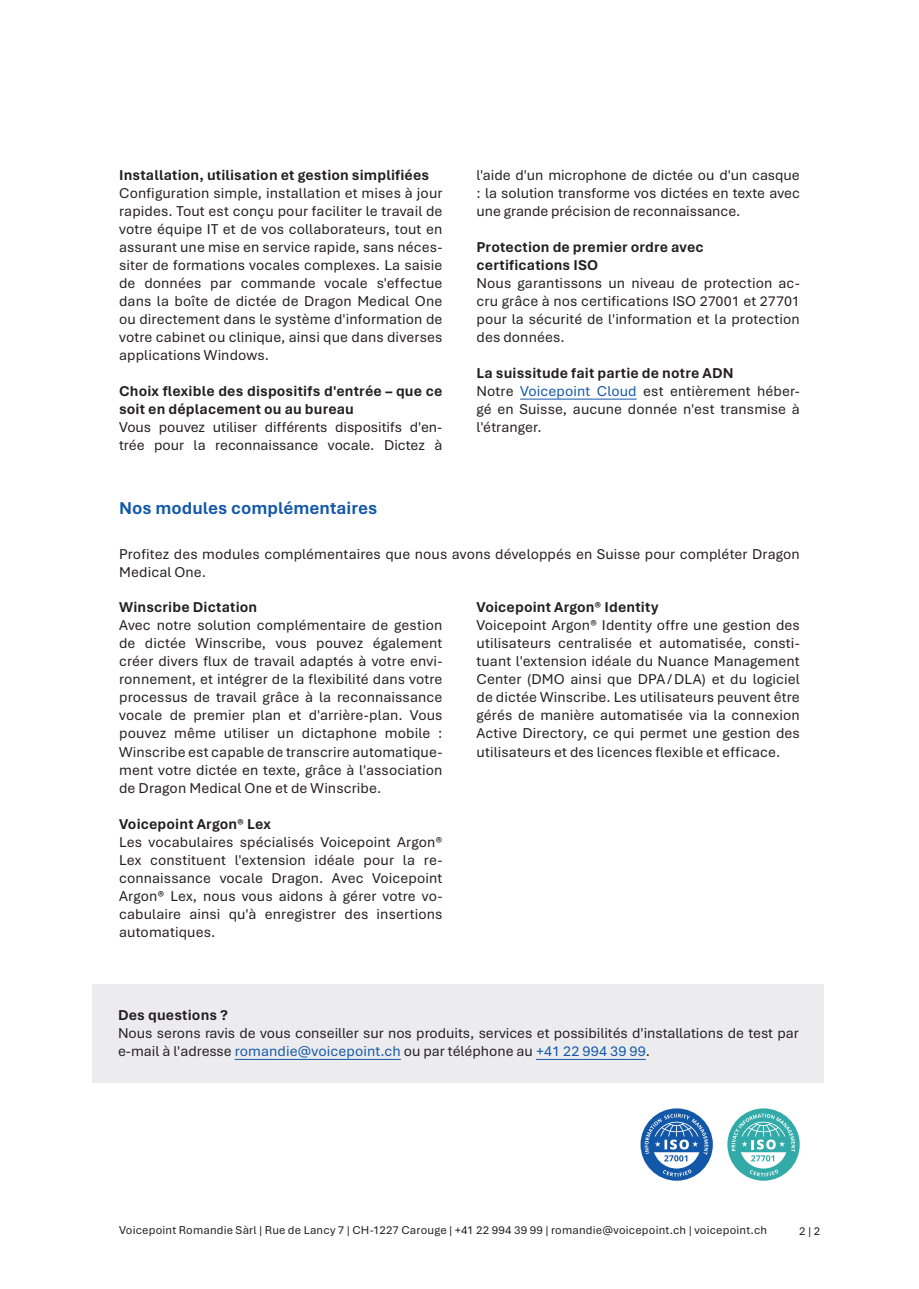
<style>
.page{position:relative;width:919px;height:1289px;background:#fff}
.page>*{position:absolute;margin:0;border:0;box-sizing:border-box;transform-origin:0 0}
.t1{font:700 18px "Aptos";color:#1358a8}
.Fliesstext{font:15px/18px "Aptos";letter-spacing:.005em;color:#231f20;text-align:justify}
.Fliesstext-2{font:700 15px/18px "Aptos";letter-spacing:.01em;color:#231f20}
.Box_Fliesstext{font:15px/18px "Aptos";color:#231f20}
.Box_Fliesstext-2{font:700 15px "Aptos";letter-spacing:.01em;color:#231f20}
.Fliesstext-3{font:12px "Aptos";letter-spacing:.015em;color:#231f20}
.s1{color:#1358a8}
</style>
<div class="page">
<hr style="left:520px;top:399px;width:116px;height:1px;background:#1358a8">
<div style="left:92px;top:983px;width:732px;height:99px;background:#ececee"></div>
<hr style="left:235px;top:1059px;width:166px;height:1px;background:#1358a8">
<hr style="left:536px;top:1059px;width:109px;height:1px;background:#1358a8">
<svg style="left:640px;top:1108px;width:72px;height:72px"></svg>
<div style="left:727px;top:1108px;width:72px;height:72px;background:#32aaa7;border-radius:50%"></div>
<svg style="left:731px;top:1113px;width:64px;height:63px"></svg>
<p class="Fliesstext-2" style="left:119px;top:165px;width:311px">Installation, utilisation et gestion simplifiées</p>
<p class="Fliesstext" style="left:119px;top:183px;width:325px">Configuration simple, installation et mises à jour rapides. Tout est conçu pour faciliter le travail de votre équipe IT et de vos collaborateurs, tout en assurant une mise en service rapide, sans néces&shy;siter de formations vocales complexes. La saisie de données par commande vocale s'effectue dans la boîte de dictée de Dragon Medical One ou directement dans le système d'information de votre cabinet ou clinique, ainsi que dans diverses applications Windows.</p>
<p class="Fliesstext-2" style="left:119px;top:381px;width:325px">Choix flexible des dispositifs d'entrée – que ce soit en déplacement ou au bureau</p>
<p class="Fliesstext" style="left:119px;top:417px;width:325px">Vous pouvez utiliser différents dispositifs d'en&shy;trée pour la reconnaissance vocale. Dictez à</p>
<p class="Fliesstext" style="left:476px;top:165px;width:325px">l'aide d'un microphone de dictée ou d'un casque : la solution transforme vos dictées en texte avec une grande précision de reconnaissance.</p>
<p class="Fliesstext-2" style="left:476px;top:237px;width:229px">Protection de premier ordre avec</p>
<p class="Fliesstext-2" style="left:476px;top:255px;width:123px">certifications ISO</p>
<p class="Fliesstext" style="left:476px;top:273px;width:325px">Nous garantissons un niveau de protection ac&shy;cru grâce à nos certifications ISO 27001 et 27701 pour la sécurité de l'information et la protection des données.</p>
<p class="Fliesstext-2" style="left:476px;top:363px;width:258px">La suissitude fait partie de notre ADN</p>
<p class="Fliesstext" style="left:476px;top:381px;width:325px">Notre <span class="s1">Voicepoint Cloud</span> est entièrement héber&shy;gé en Suisse, aucune donnée n'est transmise à l'étranger.</p>
<h2 class="t1" style="left:119px;top:496px;width:260px">Nos modules complémentaires</h2>
<p class="Fliesstext" style="left:119px;top:544px;width:682px">Profitez des modules complémentaires que nous avons développés en Suisse pour compléter Dragon<br>Medical One.</p>
<p class="Fliesstext-2" style="left:119px;top:598px;width:140px">Winscribe Dictation</p>
<p class="Fliesstext" style="left:119px;top:616px;width:325px">Avec notre solution complémentaire de gestion de dictée Winscribe, vous pouvez également créer divers flux de travail adaptés à votre envi&shy;ronnement, et intégrer de la flexibilité dans votre processus de travail grâce à la reconnaissance vocale de premier plan et d'arrière-plan. Vous pouvez même utiliser un dictaphone mobile :<br>Winscribe est capable de transcrire automatique&shy;ment votre dictée en texte, grâce à l'association de Dragon Medical One et de Winscribe.</p>
<p class="Fliesstext-2" style="left:119px;top:814px;width:153px">Voicepoint Argon® Lex</p>
<p class="Fliesstext" style="left:119px;top:832px;width:325px">Les vocabulaires spécialisés Voicepoint Argon® Lex constituent l'extension idéale pour la re&shy;connaissance vocale Dragon. Avec Voicepoint Argon® Lex, nous vous aidons à gérer votre vo&shy;cabulaire ainsi qu'à enregistrer des insertions automatiques.</p>
<p class="Fliesstext-2" style="left:476px;top:598px;width:183px">Voicepoint Argon® Identity</p>
<p class="Fliesstext" style="left:476px;top:616px;width:325px">Voicepoint Argon® Identity offre une gestion des utilisateurs centralisée et automatisée, consti&shy;tuant l'extension idéale du Nuance Management Center (DMO ainsi que DPA/DLA) et du logiciel de dictée Winscribe. Les utilisateurs peuvent être gérés de manière automatisée via la connexion Active Directory, ce qui permet une gestion des utilisateurs et des licences flexible et efficace.</p>
<p class="Box_Fliesstext-2" style="left:118px;top:1005px;width:111px">Des questions ?</p>
<p class="Box_Fliesstext" style="left:118px;top:1023px;width:682px">Nous serons ravis de vous conseiller sur nos produits, services et possibilités d'installations de test par e-mail à l'adresse <span class="s1">romandie@voicepoint.ch</span> ou par téléphone au <span class="s1">+41 22 994 39 99</span>.</p>
<p class="Fliesstext-3" style="left:119px;top:1222px;width:649px">Voicepoint Romandie Sàrl | Rue de Lancy 7 | CH-1227 Carouge | +41 22 994 39 99 | romandie@voicepoint.ch | voicepoint.ch</p>
<p class="Fliesstext-3" style="left:799px;top:1222px;width:22px">2 | 2</p>
</div>
